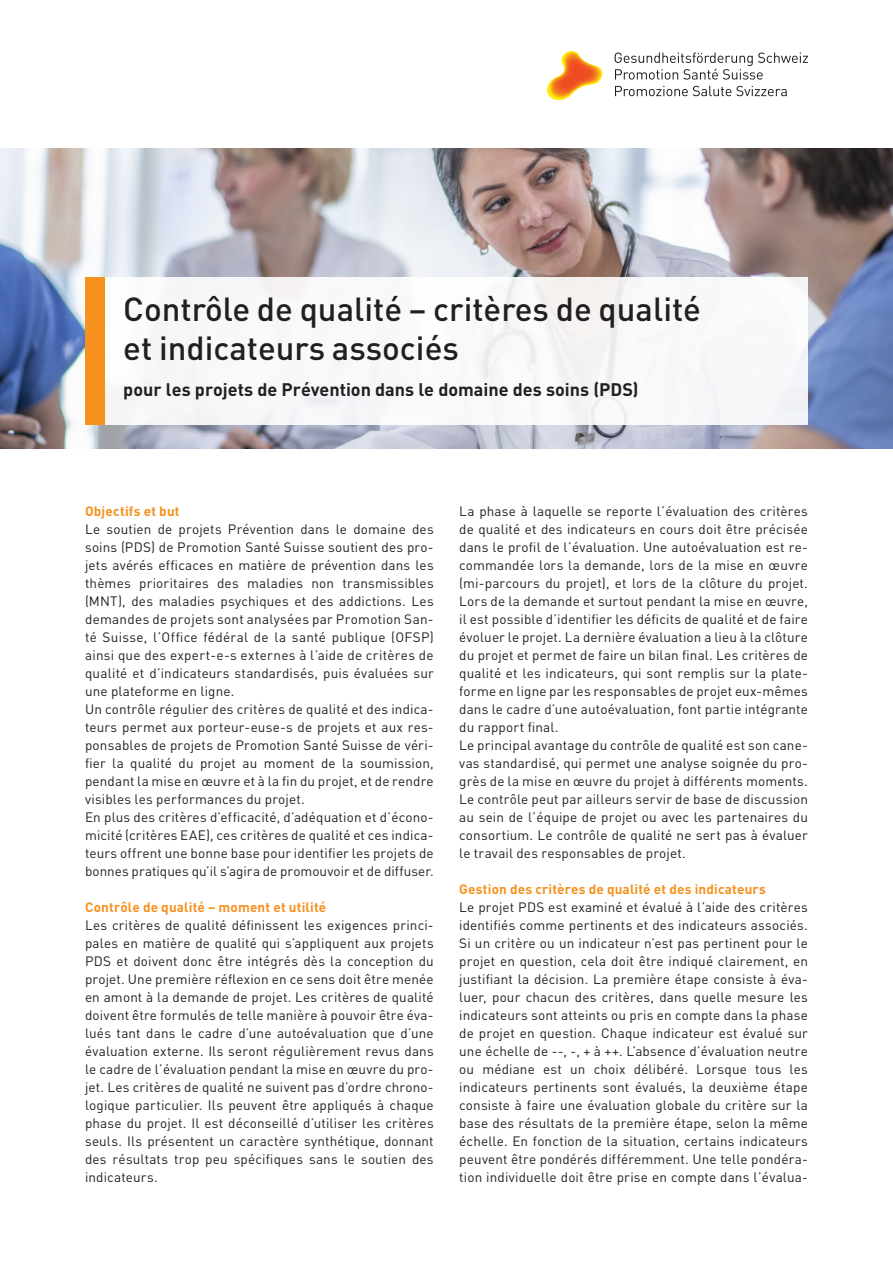
<style>
.page{position:relative;width:893px;height:1263px;background:#fff}
.page>*{position:absolute;margin:0;border:0;box-sizing:border-box;transform-origin:0 0}
.t1{font:500 33px/39px "DIN Pro";color:#231f20}
.t2{font:700 18px "DIN Pro";color:#231f20}
.t3{font:13.5px/18px "DIN Pro";letter-spacing:.01em;color:#231f20}
.t4{font:700 13.5px "DIN Pro";letter-spacing:.01em;color:#f6911e}
</style>
<div class="page">
<img style="left:0;top:149px;width:893px;height:300px">
<img style="left:547px;top:51px;width:56px;height:50px">
<svg style="left:615px;top:52px;width:193px;height:28px"></svg>
<svg style="left:615px;top:86px;width:172px;height:10px"></svg>
<div style="left:85px;top:277px;width:723px;height:147px;background:#f8f8fa"></div>
<div style="left:85px;top:277px;width:19px;height:147px;background:#f6911e"></div>
<h1 class="t1" style="left:123px;top:289px;width:579px">Contrôle de qualité – critères de qualité et indicateurs associés</h1>
<h2 class="t2" style="left:123px;top:377px;width:517px">pour les projets de Prévention dans le domaine des soins (PDS)</h2>
<p class="t4" style="left:85px;top:502px;width:96px">Objectifs et but</p>
<p class="t3" style="left:85px;top:519px;width:350px">Le soutien de projets Prévention dans le domaine des soins (PDS) de Promotion Santé Suisse soutient des pro&shy;jets avérés efficaces en matière de prévention dans les thèmes prioritaires des maladies non transmissibles (MNT), des maladies psychiques et des addictions. Les demandes de projets sont analysées par Promotion San&shy;té Suisse, l’Office fédéral de la santé publique (OFSP) ainsi que des expert-e-s externes à l’aide de critères de qualité et d’indicateurs standardisés, puis évaluées sur une plateforme en ligne.<br>Un contrôle régulier des critères de qualité et des indica&shy;teurs permet aux porteur-euse-s de projets et aux res&shy;ponsables de projets de Promotion Santé Suisse de véri&shy;fier la qualité du projet au moment de la soumission, pendant la mise en œuvre et à la fin du projet, et de rendre visibles les performances du projet.<br>En plus des critères d’efficacité, d’adéquation et d’écono&shy;micité (critères EAE), ces critères de qualité et ces indica&shy;teurs offrent une bonne base pour identifier les projets de bonnes pratiques qu’il s’agira de promouvoir et de diffuser.</p>
<p class="t4" style="left:85px;top:898px;width:243px">Contrôle de qualité – moment et utilité</p>
<p class="t3" style="left:85px;top:915px;width:350px;text-align:justify">Les critères de qualité définissent les exigences princi&shy;pales en matière de qualité qui s’appliquent aux projets PDS et doivent donc être intégrés dès la conception du projet. Une première réflexion en ce sens doit être menée en amont à la demande de projet. Les critères de qualité doivent être formulés de telle manière à pouvoir être éva&shy;lués tant dans le cadre d’une autoévaluation que d’une évaluation externe. Ils seront régulièrement revus dans le cadre de l’évaluation pendant la mise en œuvre du pro&shy;jet. Les critères de qualité ne suivent pas d’ordre chrono&shy;logique particulier. Ils peuvent être appliqués à chaque phase du projet. Il est déconseillé d’utiliser les critères seuls. Ils présentent un caractère synthétique, donnant des résultats trop peu spécifiques sans le soutien des indicateurs.</p>
<p class="t3" style="left:459px;top:501px;width:350px">La phase à laquelle se reporte l’évaluation des critères de qualité et des indicateurs en cours doit être précisée dans le profil de l’évaluation. Une autoévaluation est re&shy;commandée lors la demande, lors de la mise en œuvre (mi-parcours du projet), et lors de la clôture du projet.<br>Lors de la demande et surtout pendant la mise en œuvre, il est possible d’identifier les déficits de qualité et de faire évoluer le projet. La dernière évaluation a lieu à la clôture du projet et permet de faire un bilan final. Les critères de qualité et les indicateurs, qui sont remplis sur la plate&shy;forme en ligne par les responsables de projet eux-mêmes dans le cadre d’une autoévaluation, font partie intégrante du rapport final.<br>Le principal avantage du contrôle de qualité est son cane&shy;vas standardisé, qui permet une analyse soignée du pro&shy;grès de la mise en œuvre du projet à différents moments.<br>Le contrôle peut par ailleurs servir de base de discussion au sein de l’équipe de projet ou avec les partenaires du consortium. Le contrôle de qualité ne sert pas à évaluer le travail des responsables de projet.</p>
<p class="t4" style="left:459px;top:880px;width:308px">Gestion des critères de qualité et des indicateurs</p>
<p class="t3" style="left:459px;top:897px;width:350px;text-align:justify">Le projet PDS est examiné et évalué à l’aide des critères identifiés comme pertinents et des indicateurs associés.<br>Si un critère ou un indicateur n’est pas pertinent pour le projet en question, cela doit être indiqué clairement, en justifiant la décision. La première étape consiste à éva&shy;luer, pour chacun des critères, dans quelle mesure les indicateurs sont atteints ou pris en compte dans la phase de projet en question. Chaque indicateur est évalué sur une échelle de --, -, + à ++. L’absence d’évaluation neutre ou médiane est un choix délibéré. Lorsque tous les indicateurs pertinents sont évalués, la deuxième étape consiste à faire une évaluation globale du critère sur la base des résultats de la première étape, selon la même échelle. En fonction de la situation, certains indicateurs peuvent être pondérés différemment. Une telle pondéra&shy;tion individuelle doit être prise en compte dans l’évalua-</p>
</div>
